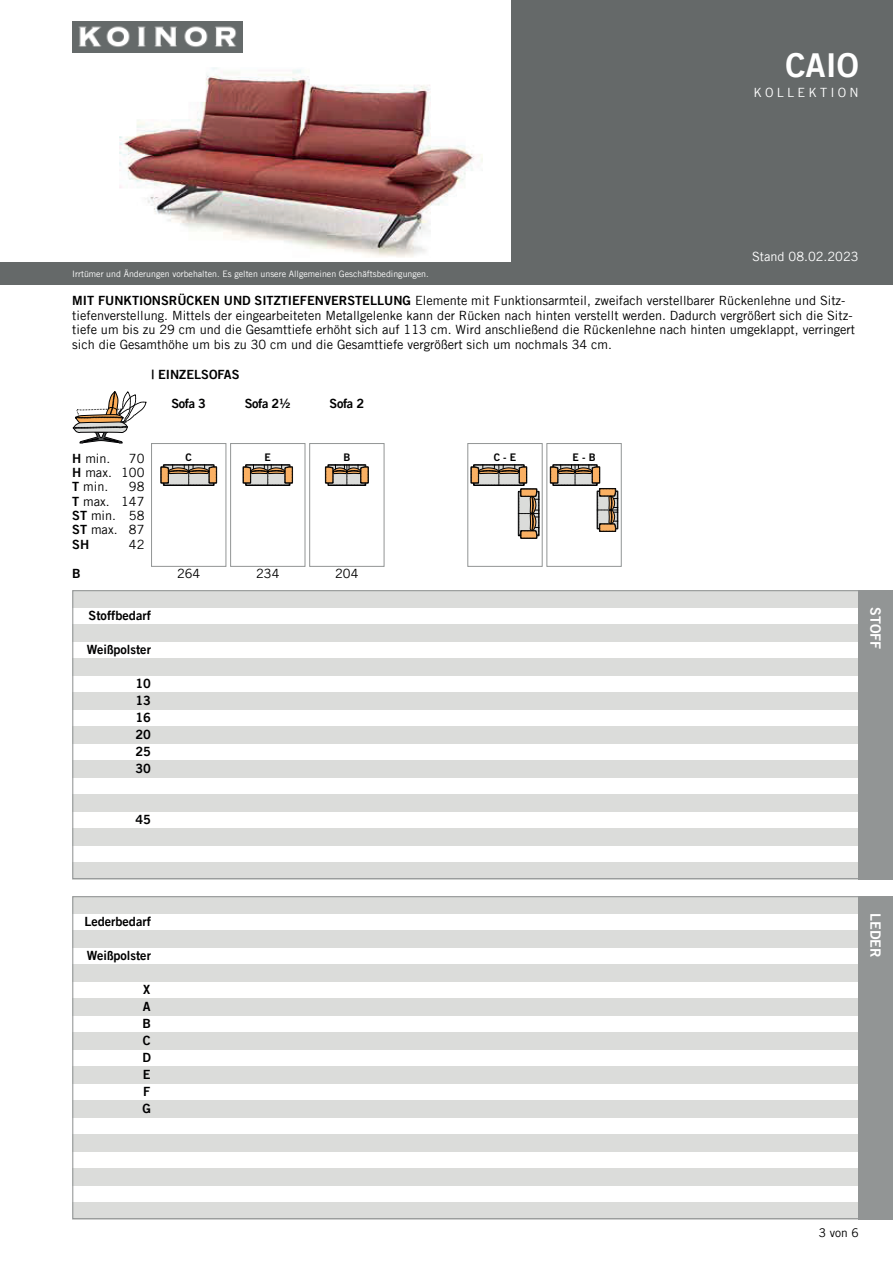
<style>
.page{position:relative;width:893px;height:1263px;background:#fff}
.page>*{position:absolute;margin:0;border:0;box-sizing:border-box;transform-origin:0 0}
.t1{font:33px "Trade Gothic LT Bold Two";color:#fff}
.t2{font:14.25px "Trade Gothic LT Bold Two";color:#fff}
.t3{font:12.75px/14.4px "Trade Gothic LT";color:#000001;text-align:justify}
.t4{font:12.75px/17px "Trade Gothic LT Bold Two";color:#000001;text-align:justify}
.t5{font:12.75px "Trade Gothic LT";color:#fff}
.t6{font:12.75px "Trade Gothic LT";letter-spacing:.25em;color:#fff}
.t7{font:12px "Trade Gothic LT";color:#000001}
.t8{font:10.5px "Trade Gothic LT Bold Two";color:#000001}
.t9{font:8.85px "Trade Gothic LT";color:#fff}
.s1{font-family:"Trade Gothic LT Bold Two"}
</style>
<div class="page">
<div style="left:0;top:0;width:893px;height:285px;background:#656969"></div>
<svg style="left:72px;top:590px;width:821px;height:630px"></svg>
<div style="left:859px;top:590px;width:34px;height:289px;background:#929595"></div>
<div style="left:859px;top:896px;width:34px;height:323px;background:#929595"></div>
<img style="left:0;top:0;width:510px;height:262px">
<img style="left:72px;top:21px;width:170px;height:31px">
<svg style="left:72px;top:391px;width:74px;height:52px"></svg>
<div style="left:151px;top:443px;width:75px;height:124px;border:1px solid #929595"></div>
<svg style="left:160px;top:465px;width:57px;height:21px"></svg>
<div style="left:230px;top:443px;width:75px;height:124px;border:1px solid #929595"></div>
<svg style="left:243px;top:465px;width:50px;height:21px"></svg>
<div style="left:309px;top:443px;width:75px;height:124px;border:1px solid #929595"></div>
<svg style="left:325px;top:465px;width:44px;height:21px"></svg>
<div style="left:468px;top:443px;width:74px;height:124px;border:1px solid #929595"></div>
<svg style="left:470px;top:465px;width:70px;height:74px"></svg>
<div style="left:547px;top:443px;width:74px;height:124px;border:1px solid #929595"></div>
<svg style="left:550px;top:465px;width:68px;height:67px"></svg>
<h1 class="t1" style="left:785px;top:45px;width:75px">CAIO</h1>
<p class="t6" style="left:753px;top:84px;width:107px">KOLLEKTION</p>
<p class="t5" style="left:752px;top:249px;width:108px">Stand 08.02.2023</p>
<p class="t9" style="left:72px;top:268px;width:358px">Irrtümer und Änderungen vorbehalten. Es gelten unsere Allgemeinen Geschäftsbedingungen.</p>
<p class="t3" style="left:72px;top:293px;width:784px;text-align:left"><span class="s1">MIT FUNKTIONSRÜCKEN UND SITZTIEFENVERSTELLUNG</span> Elemente mit Funktionsarmteil, zweifach verstellbarer Rückenlehne und Sitz&shy;tiefenverstellung. Mittels der eingearbeiteten Metallgelenke kann der Rücken nach hinten verstellt werden. Dadurch vergrößert sich die Sitz&shy;tiefe um bis zu 29 cm und die Gesamttiefe erhöht sich auf 113 cm. Wird anschließend die Rückenlehne nach hinten umgeklappt, verringert sich die Gesamthöhe um bis zu 30 cm und die Gesamttiefe vergrößert sich um nochmals 34 cm.</p>
<p class="t4" style="left:151px;top:366px;width:90px">| EINZELSOFAS</p>
<p class="t4" style="left:171px;top:395px;width:36px">Sofa 3</p>
<p class="t4" style="left:245px;top:395px;width:47px">Sofa 2½</p>
<p class="t4" style="left:330px;top:395px;width:36px">Sofa 2</p>
<p class="t3" style="left:72px;top:451px;width:74px;text-indent:57px">70<br><span class="s1">H</span> max. 100<br><span class="s1">T</span> min.</p>
<p class="t3" style="left:72px;top:451px;width:40px"><span class="s1">H</span> min.</p>
<p class="t3" style="left:72px;top:479px;width:74px;text-indent:57px">98<br><span class="s1">T</span> max. 147<br><span class="s1">ST</span> min. 58<br><span class="s1">ST</span> max. 87</p>
<p class="t4" style="left:72px;top:536px;width:18px">SH</p>
<p class="t3" style="left:129px;top:537px;width:17px">42</p>
<p class="t4" style="left:72px;top:564px;width:10px">B</p>
<p class="t4" style="left:89px;top:607px;width:64px">Stoffbedarf</p>
<p class="t4" style="left:87px;top:641px;width:65px">Weißpolster</p>
<p class="t4" style="left:135px;top:675px;width:17px">10<br>13<br>16<br>20<br>25<br>30</p>
<p class="t4" style="left:135px;top:811px;width:17px">45</p>
<p class="t8" style="left:186px;top:451px;width:8px">C</p>
<p class="t8" style="left:265px;top:451px;width:8px">E</p>
<p class="t8" style="left:343px;top:451px;width:8px">B</p>
<p class="t8" style="left:494px;top:451px;width:24px">C - E</p>
<p class="t8" style="left:572px;top:451px;width:25px">E - B</p>
<p class="t3" style="left:177px;top:566px;width:25px">264</p>
<p class="t3" style="left:256px;top:566px;width:25px">234</p>
<p class="t3" style="left:335px;top:566px;width:25px">204</p>
<p class="t2" style="left:884px;top:607px;width:43px;rotate:90deg">STOFF</p>
<p class="t4" style="left:84px;top:913px;width:68px">Lederbedarf</p>
<p class="t4" style="left:87px;top:947px;width:65px">Weißpolster</p>
<p class="t4" style="left:142px;top:981px;width:10px">X A B C D E F G</p>
<p class="t2" style="left:884px;top:913px;width:46px;rotate:90deg">LEDER</p>
<p class="t7" style="left:819px;top:1226px;width:41px">3 von 6</p>
</div>
